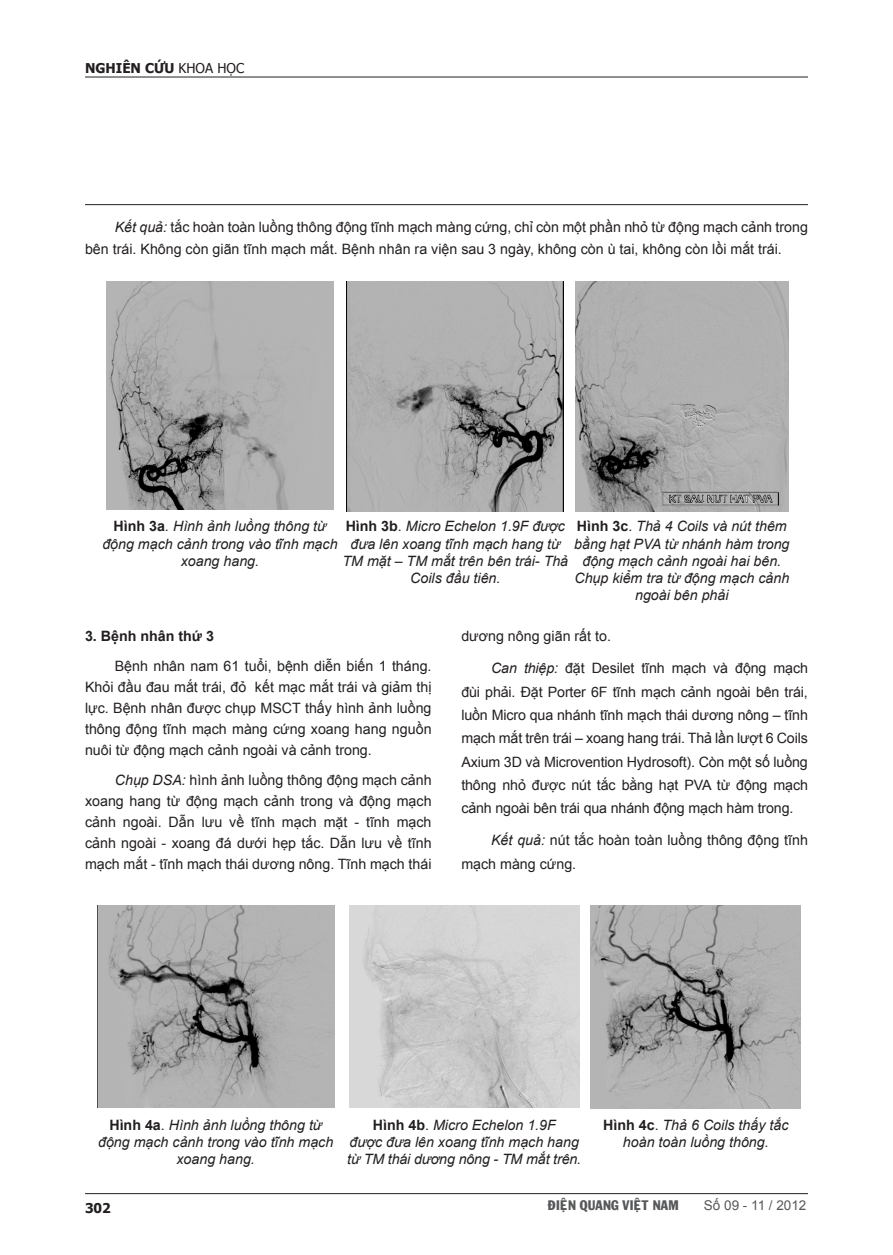
<style>
.page{position:relative;width:893px;height:1255px;background:#fff}
.page>*{position:absolute;margin:0;border:0;box-sizing:border-box;transform-origin:0 0}
.t1{font:14.25px/21px "Arial";color:#231f20;text-align:justify}
.t2{font:italic 14.25px/17.1px "Arial";color:#231f20;text-align:center}
.mot_nho{font:700 14.25px "Arial";color:#231f20}
.t3{font:13.5px "VNI Franko";color:#57585a}
.t4{font:13.5px "Arial";color:#57585a}
.t5{font:13.5px "Tahoma";color:#231f20}
.t6{font:700 13.5px "Tahoma";color:#231f20}
.s1{font-weight:700}
.s2{font-style:italic}
.s3{font-weight:700;font-style:normal}
.s4{font-style:normal}
</style>
<div class="page">
<hr style="left:85px;top:1193px;width:723px;height:1px;background:#231f20">
<hr style="left:85px;top:77px;width:723px;height:1px;background:#231f20">
<hr style="left:85px;top:204px;width:723px;height:1px;background:#231f20">
<img style="left:107px;top:282px;width:226px;height:227px">
<img style="left:347px;top:282px;width:217px;height:229px">
<img style="left:576px;top:282px;width:212px;height:229px">
<img style="left:97px;top:905px;width:237px;height:202px">
<img style="left:349px;top:905px;width:230px;height:201px">
<img style="left:590px;top:905px;width:210px;height:203px">
<p class="t6" style="left:85px;top:59px;width:11px">NGHIÊN</p>
<p class="t5" style="left:145px;top:59px;width:101px"><span class="s1">CỨU</span> KHOA HỌC</p>
<p class="t1" style="left:85px;top:217px;width:724px;line-height:21.6px;text-indent:30px"><span class="s2">Kết quả:</span> tắc hoàn toàn luồng thông động tĩnh mạch màng cứng, chỉ còn một phần nhỏ từ động mạch cảnh trong bên trái. Không còn giãn tĩnh mạch mắt. Bệnh nhân ra viện sau 3 ngày, không còn ù tai, không còn lồi mắt trái.</p>
<p class="t2" style="left:102px;top:518px;width:237px"><span class="s3">Hình 3a</span>. Hình ảnh luồng thông từ động mạch cảnh trong vào tĩnh mạch xoang hang.</p>
<p class="t2" style="left:342px;top:518px;width:227px"><span class="s3">Hình 3b</span><span class="s4">.</span> Micro Echelon 1.9F được đưa lên xoang tĩnh mạch hang từ<br>TM mặt – TM mắt trên bên trái- Thả<br>Coils đầu tiên.</p>
<p class="t2" style="left:574px;top:518px;width:217px"><span class="s3">Hình 3c</span><span class="s4">.</span> Thả 4 Coils và nút thêm bằng hạt PVA từ nhánh hàm trong động mạch cảnh ngoài hai bên.<br>Chụp kiểm tra từ động mạch cảnh ngoài bên phải</p>
<p class="mot_nho" style="left:85px;top:627px;width:131px">3. Bệnh nhân thứ 3</p>
<p class="t1" style="left:85px;top:655px;width:348px;text-indent:30px">Bệnh nhân nam 61 tuổi, bệnh diễn biến 1 tháng.<br>Khỏi đầu đau mắt trái, đỏ kết mạc mắt trái và giảm thị lực. Bệnh nhân được chụp MSCT thấy hình ảnh luồng thông động tĩnh mạch màng cứng xoang hang nguồn nuôi từ động mạch cảnh ngoài và cảnh trong.</p>
<p class="t1" style="left:85px;top:769px;width:348px;text-indent:30px"><span class="s2">Chụp DSA:</span> hình ảnh luồng thông động mạch cảnh xoang hang từ động mạch cảnh trong và động mạch cảnh ngoài. Dẫn lưu về tĩnh mạch mặt - tĩnh mạch cảnh ngoài - xoang đá dưới hẹp tắc. Dẫn lưu về tĩnh mạch mắt - tĩnh mạch thái dương nông. Tĩnh mạch thái</p>
<p class="t1" style="left:461px;top:626px;width:151px">dương nông giãn rất to.</p>
<p class="t1" style="left:461px;top:656px;width:348px;line-height:23.4px;text-indent:30px"><span class="s2">Can thiệp:</span> đặt Desilet tĩnh mạch và động mạch đùi phải. Đặt Porter 6F tĩnh mạch cảnh ngoài bên trái, luồn Micro qua nhánh tĩnh mạch thái dương nông – tĩnh mạch mắt trên trái – xoang hang trái. Thả lần lượt 6 Coils Axium 3D và Microvention Hydrosoft). Còn một số luồng thông nhỏ được nút tắc bằng hạt PVA từ động mạch cảnh ngoài bên trái qua nhánh động mạch hàm trong.</p>
<p class="t1" style="left:461px;top:828px;width:348px;line-height:24px;text-indent:30px"><span class="s2">Kết quả:</span> nút tắc hoàn toàn luồng thông động tĩnh mạch màng cứng.</p>
<p class="t2" style="left:98px;top:1116px;width:237px"><span class="s3">Hình 4a</span><span class="s4">.</span> Hình ảnh luồng thông từ động mạch cảnh trong vào tĩnh mạch xoang hang.</p>
<p class="t2" style="left:347px;top:1116px;width:235px"><span class="s3">Hình 4b</span><span class="s4">.</span> Micro Echelon 1.9F<br>được đưa lên xoang tĩnh mạch hang từ TM thái dương nông - TM mắt trên.</p>
<p class="t2" style="left:603px;top:1116px;width:187px"><span class="s3">Hình 4c</span><span class="s4">.</span> Thả 6 Coils thấy tắc hoàn toàn luồng thông.</p>
<p class="t6" style="left:85px;top:1198px;width:27px">302</p>
<p class="t3" style="left:548px;top:1194px;width:132px">ÑIEÄN QUANG VIEÄT NAM</p>
<p class="t4" style="left:704px;top:1196px;width:104px">Số 09 - 11 / 2012</p>
</div>
